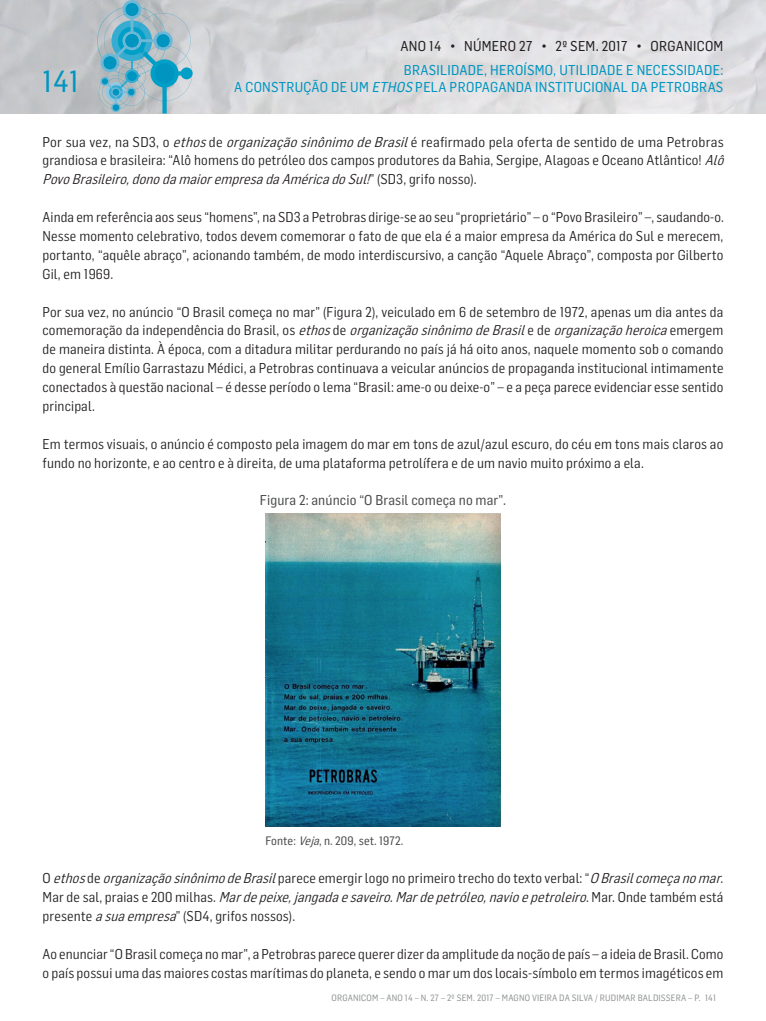
<style>
.page{position:relative;width:766px;height:1021px;background:#fff}
.page>*{position:absolute;margin:0;border:0;box-sizing:border-box;transform-origin:0 0}
.t1{font:30px "Flama Semicondensed Basic";color:#0095c1}
.Texto{font:14px/18.9px "Flama Semicondensed";letter-spacing:.01em;color:#231f20}
.t2{font:14px "Flama Semicondensed Basic";letter-spacing:.02em;color:#0095c1}
.Tab_Fig_titulo{font:14px "Flama Semicondensed Basic";letter-spacing:.01em;color:#4b4c4d}
.t3{font:14px "Flama Semicondensed Basic";letter-spacing:.02em;color:#231f20}
.Tab_Fig_fonte{font:12px "Flama Semicondensed Basic";letter-spacing:.01em;color:#4b4c4d}
.t4{font:9px "Flama Semicondensed Basic";letter-spacing:.02em;color:#929595}
.s1{font-style:italic}
</style>
<div class="page">
<img style="left:0;top:0;width:765px;height:113px">
<svg style="left:97px;top:0;width:95px;height:113px;background:#8ab9c8"></svg>
<img style="left:265px;top:513px;width:235px;height:313px">
<p class="t3" style="left:400px;top:37px;width:324px">ANO 14 • NÚMERO 27 • 2º SEM. 2017 • ORGANICOM</p>
<p class="t2" style="left:404px;top:61px;width:321px">BRASILIDADE, HEROÍSMO, UTILIDADE E NECESSIDADE:</p>
<h1 class="t1" style="left:43px;top:62px;width:38px">141</h1>
<p class="t2" style="left:234px;top:78px;width:490px">A CONSTRUÇÃO DE UM <span class="s1">ETHOS</span> PELA PROPAGANDA INSTITUCIONAL DA PETROBRAS</p>
<p class="Texto" style="left:43px;top:131px;width:686px">Por sua vez, na SD3, o <span class="s1">ethos</span>de <span class="s1">organizaçãosinônimodeBrasil</span>é reafirmado pela oferta de sentido de uma Petrobras grandiosa e brasileira: “Alô homens do petróleo dos campos produtores da Bahia, Sergipe, Alagoas e Oceano Atlântico! <span class="s1">Alô<br>PovoBrasileiro,donodamaiorempresadaAméricadoSul!</span>” ( S D 3 , g r i f o n o s s o ) .</p>
<p class="Texto" style="left:43px;top:207px;width:682px;text-align:justify">Ainda em referência aos seus “homens”, na SD3 a Petrobras dirige-se ao seu “proprietário” – o “Povo Brasileiro” –, saudando-o.<br>Nesse momento celebrativo, todos devem comemorar o fato de que ela é a maior empresa da América do Sul e merecem, portanto, “aquêle abraço”, acionando também, de modo interdiscursivo, a canção “Aquele Abraço”, composta por Gilberto Gil, em 1969.</p>
<p class="Texto" style="left:43px;top:301px;width:682px;text-align:justify">Por sua vez, no anúncio “O Brasil começa no mar” (Figura 2), veiculado em 6 de setembro de 1972, apenas um dia antes da c o m e m o r a ç ã o d a i n d e p e n d ê n c i a d o B r a s i l , o s <span class="s1">ethos</span>d e <span class="s1">organizaçãosinônimodeBrasil</span>e d e <span class="s1">organizaçãoheroica</span>e m e r g e m de maneira distinta. À época, com a ditadura militar perdurando no país já há oito anos, naquele momento sob o comando do general Emílio Garrastazu Médici, a Petrobras continuava a veicular anúncios de propaganda institucional intimamente conectados à questão nacional – é desse período o lema “Brasil: ame-o ou deixe-o” – e a peça parece evidenciar esse sentido principal.</p>
<p class="Texto" style="left:43px;top:434px;width:682px">Em termos visuais, o anúncio é composto pela imagem do mar em tons de azul/azul escuro, do céu em tons mais claros ao fundo no horizonte, e ao centro e à direita, de uma plataforma petrolífera e de um navio muito próximo a ela.</p>
<p class="Tab_Fig_titulo" style="left:260px;top:491px;width:248px">Figura 2: anúncio “O Brasil começa no mar”.</p>
<p class="Tab_Fig_fonte" style="left:265px;top:833px;width:139px">Fonte: <span class="s1">Veja</span>, n. 209, set. 1972.</p>
<p class="Texto" style="left:43px;top:868px;width:683px;text-align:justify">O <span class="s1">ethos</span>d e <span class="s1">organizaçãosinônimodeBrasil</span>p a r e c e e m e r g i r l o g o n o p r i m e i r o t r e c h o d o t e x t o v e r b a l : “ <span class="s1">O Brasilcomeçanomar</span>.<br>M a r d e s a l , p r a i a s e 2 0 0 m i l h a s . <span class="s1">Mardepeixe,jangadaesaveiro.Mardepetróleo,navioepetroleiro</span>. M a r . O n d e t a m b é m e s t á presente <span class="s1">asuaempresa</span>” (SD4, grifos nossos).</p>
<p class="Texto" style="left:43px;top:943px;width:682px">Ao enunciar “O Brasil começa no mar”, a Petrobras parece querer dizer da amplitude da noção de país – a ideia de Brasil. Como o país possui uma das maiores costas marítimas do planeta, e sendo o mar um dos locais-símbolo em termos imagéticos em</p>
<p class="t4" style="left:331px;top:992px;width:183px">ORGANICOM – ANO 14 – N. 27 – 2º SEM. 2017 – Magno</p>
<p class="t4" style="left:532px;top:992px;width:10px">Vieira</p>
<p class="t4" style="left:559px;top:992px;width:63px">da Silva / Rudimar</p>
<p class="t4" style="left:637px;top:992px;width:26px">Baldissera</p>
<p class="t4" style="left:688px;top:992px;width:29px">– P. 141</p>
</div>
